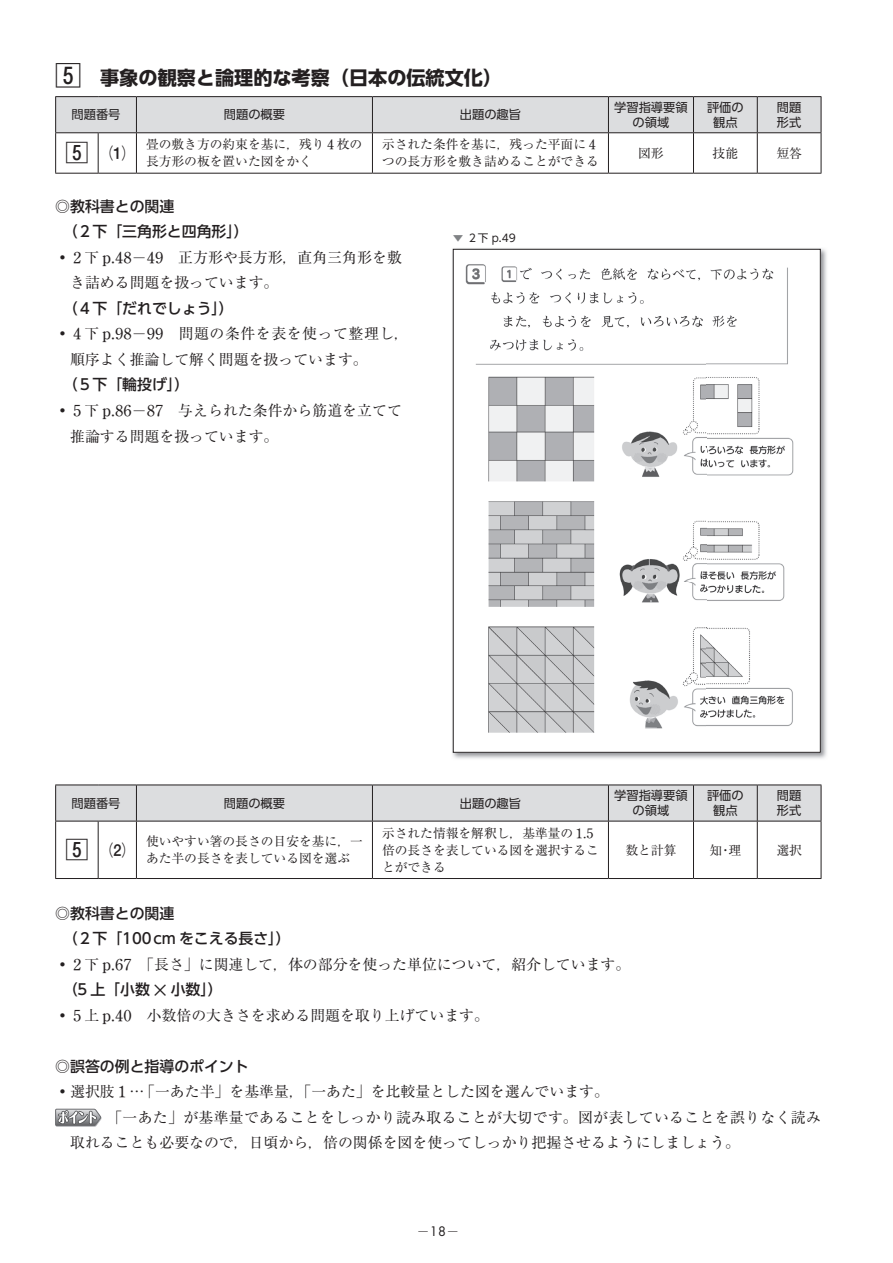
<style>
.page{position:relative;width:893px;height:1263px;background:#fff}
.page>*{position:absolute;margin:0;border:0;box-sizing:border-box;transform-origin:0 0}
.t1{font:500 22.35px "Gothic MB101 Pr 6";color:#231f20}
.t2{font:700 19.2px "UD Shin Go Pro";color:#231f20}
.t3{font:14.85px/25.5px "Ryumin Pr 6";color:#231f20}
.t4{font:500 14.85px/25.5px "UD Shin Go Pro";color:#231f20}
.t5{font:14.85px "Ryumin Pr 6";letter-spacing:.02em;color:#231f20}
.t6{font:12.75px/17px "Ryumin Pr 6";color:#231f20}
.t7{font:italic 12.75px "Btuc Math";color:#231f20}
.t8{font:12.15px/14.9px "UD Shin Go Pro";color:#231f20;text-align:center}
.t9{font:10.65px "UD Shin Go Pro";color:#231f20}
.s1{font-family:"Gothic MB101 Pr 6";font-weight:500;font-size:25.5px}
.s2{font-family:"Btu Pi 2";font-weight:400;font-size:15.9px}
.s3{font-family:"Btuc Math"}
.s4{color:#808285}
.s5{font-family:"Btuc Math";font-weight:700;font-style:italic}
.s6{font-family:"Futura";font-style:normal}
</style>
<div class="page">
<svg style="left:55px;top:1108px;width:47px;height:19px"></svg>
<div style="left:56px;top:97px;width:765px;height:35px;background:#dcdddf"></div>
<hr style="left:55px;top:96px;width:43px;height:1px;background:#231f20">
<hr style="left:55px;top:97px;width:1px;height:35px;background:#231f20">
<hr style="left:98px;top:96px;width:38px;height:1px;background:#231f20">
<hr style="left:136px;top:96px;width:236px;height:1px;background:#231f20">
<hr style="left:136px;top:97px;width:1px;height:35px;background:#231f20">
<hr style="left:372px;top:96px;width:236px;height:1px;background:#231f20">
<hr style="left:372px;top:97px;width:1px;height:35px;background:#231f20">
<hr style="left:608px;top:96px;width:85px;height:1px;background:#231f20">
<hr style="left:608px;top:97px;width:1px;height:35px;background:#231f20">
<hr style="left:693px;top:96px;width:64px;height:1px;background:#231f20">
<hr style="left:693px;top:97px;width:1px;height:35px;background:#231f20">
<hr style="left:757px;top:96px;width:64px;height:1px;background:#231f20">
<hr style="left:757px;top:97px;width:1px;height:35px;background:#231f20">
<hr style="left:821px;top:97px;width:1px;height:35px;background:#231f20">
<hr style="left:55px;top:132px;width:43px;height:1px;background:#231f20">
<hr style="left:55px;top:133px;width:1px;height:40px;background:#231f20">
<hr style="left:98px;top:132px;width:38px;height:1px;background:#231f20">
<hr style="left:98px;top:133px;width:1px;height:40px;background:#231f20">
<hr style="left:136px;top:132px;width:236px;height:1px;background:#231f20">
<hr style="left:136px;top:133px;width:1px;height:40px;background:#231f20">
<hr style="left:372px;top:132px;width:236px;height:1px;background:#231f20">
<hr style="left:372px;top:133px;width:1px;height:40px;background:#231f20">
<hr style="left:608px;top:132px;width:85px;height:1px;background:#231f20">
<hr style="left:608px;top:133px;width:1px;height:40px;background:#231f20">
<hr style="left:693px;top:132px;width:64px;height:1px;background:#231f20">
<hr style="left:693px;top:133px;width:1px;height:40px;background:#231f20">
<hr style="left:757px;top:132px;width:64px;height:1px;background:#231f20">
<hr style="left:757px;top:133px;width:1px;height:40px;background:#231f20">
<hr style="left:821px;top:133px;width:1px;height:40px;background:#231f20">
<hr style="left:55px;top:173px;width:43px;height:1px;background:#231f20">
<hr style="left:98px;top:173px;width:38px;height:1px;background:#231f20">
<hr style="left:136px;top:173px;width:236px;height:1px;background:#231f20">
<hr style="left:372px;top:173px;width:236px;height:1px;background:#231f20">
<hr style="left:608px;top:173px;width:85px;height:1px;background:#231f20">
<hr style="left:693px;top:173px;width:64px;height:1px;background:#231f20">
<hr style="left:757px;top:173px;width:64px;height:1px;background:#231f20">
<div style="left:56px;top:785px;width:765px;height:36px;background:#dcdddf"></div>
<hr style="left:55px;top:784px;width:43px;height:1px;background:#231f20">
<hr style="left:55px;top:785px;width:1px;height:36px;background:#231f20">
<hr style="left:98px;top:784px;width:38px;height:1px;background:#231f20">
<hr style="left:136px;top:784px;width:236px;height:1px;background:#231f20">
<hr style="left:136px;top:785px;width:1px;height:36px;background:#231f20">
<hr style="left:372px;top:784px;width:236px;height:1px;background:#231f20">
<hr style="left:372px;top:785px;width:1px;height:36px;background:#231f20">
<hr style="left:608px;top:784px;width:85px;height:1px;background:#231f20">
<hr style="left:608px;top:785px;width:1px;height:36px;background:#231f20">
<hr style="left:693px;top:784px;width:64px;height:1px;background:#231f20">
<hr style="left:693px;top:785px;width:1px;height:36px;background:#231f20">
<hr style="left:757px;top:784px;width:64px;height:1px;background:#231f20">
<hr style="left:757px;top:785px;width:1px;height:36px;background:#231f20">
<hr style="left:821px;top:785px;width:1px;height:36px;background:#231f20">
<hr style="left:55px;top:821px;width:43px;height:1px;background:#231f20">
<hr style="left:55px;top:821px;width:1px;height:57px;background:#231f20">
<hr style="left:98px;top:821px;width:38px;height:1px;background:#231f20">
<hr style="left:98px;top:821px;width:1px;height:57px;background:#231f20">
<hr style="left:136px;top:821px;width:236px;height:1px;background:#231f20">
<hr style="left:136px;top:821px;width:1px;height:57px;background:#231f20">
<hr style="left:372px;top:821px;width:236px;height:1px;background:#231f20">
<hr style="left:372px;top:821px;width:1px;height:57px;background:#231f20">
<hr style="left:608px;top:821px;width:85px;height:1px;background:#231f20">
<hr style="left:608px;top:821px;width:1px;height:57px;background:#231f20">
<hr style="left:693px;top:821px;width:64px;height:1px;background:#231f20">
<hr style="left:693px;top:821px;width:1px;height:57px;background:#231f20">
<hr style="left:757px;top:821px;width:64px;height:1px;background:#231f20">
<hr style="left:757px;top:821px;width:1px;height:57px;background:#231f20">
<hr style="left:821px;top:821px;width:1px;height:57px;background:#231f20">
<hr style="left:55px;top:878px;width:43px;height:1px;background:#231f20">
<hr style="left:98px;top:878px;width:38px;height:1px;background:#231f20">
<hr style="left:136px;top:878px;width:236px;height:1px;background:#231f20">
<hr style="left:372px;top:878px;width:236px;height:1px;background:#231f20">
<hr style="left:608px;top:878px;width:85px;height:1px;background:#231f20">
<hr style="left:693px;top:878px;width:64px;height:1px;background:#231f20">
<hr style="left:757px;top:878px;width:64px;height:1px;background:#231f20">
<img style="left:452px;top:248px;width:375px;height:50px">
<img style="left:452px;top:298px;width:53px;height:461px">
<img style="left:775px;top:298px;width:52px;height:461px">
<div style="left:453px;top:249px;width:367px;height:503px;background:#fff"></div>
<img style="left:465px;top:264px;width:329px;height:469px">
<p class="t2" style="left:56px;top:62px;width:448px"><span class="s1">5</span> 事象の観察と論理的な考察（日本の伝統文化）</p>
<p class="t8" style="left:72px;top:107px;width:50px">問題番号</p>
<p class="t8" style="left:224px;top:107px;width:63px">問題の概要</p>
<p class="t8" style="left:460px;top:107px;width:63px">出題の趣旨</p>
<p class="t8" style="left:614px;top:100px;width:75px">学習指導要領の領域</p>
<p class="t8" style="left:707px;top:100px;width:38px">評価の観点</p>
<p class="t8" style="left:777px;top:100px;width:26px;text-align:left">問題形式</p>
<h1 class="t1" style="left:66px;top:134px;width:61px">5 <span class="s2">1</span></h1>
<p class="t6" style="left:146px;top:135px;width:218px">畳の敷き方の約束を基に，残り <span class="s3">4</span> 枚の長方形の板を置いた図をかく</p>
<p class="t6" style="left:382px;top:135px;width:218px">示された条件を基に，残った平面に <span class="s3">4</span>つの長方形を敷き詰めることができる</p>
<p class="t6" style="left:638px;top:144px;width:27px">図形</p>
<p class="t6" style="left:713px;top:144px;width:27px">技能</p>
<p class="t6" style="left:776px;top:144px;width:27px">短答</p>
<p class="t4" style="left:63px;top:193px;width:188px;text-indent:-7px">◎ 教科書との関連<br>（２下「三角形と四角形」）</p>
<p class="t3" style="left:70px;top:244px;width:333px;text-indent:-15px">・ <span class="s3">2</span> 下 <span class="s3">p.48-49</span>　正方形や長方形，直角三角形を敷き詰める問題を扱っています。</p>
<p class="t4" style="left:55px;top:295px;width:180px">　（４下「だれでしょう」）</p>
<p class="t3" style="left:70px;top:320px;width:341px;text-indent:-15px">・ <span class="s3">4</span> 下 <span class="s3">p.98-99</span>　問題の条件を表を使って整理し，順序よく推論して解く問題を扱っています。</p>
<p class="t4" style="left:55px;top:372px;width:135px">　（５下「輪投げ」）</p>
<p class="t3" style="left:70px;top:397px;width:333px;text-indent:-15px">・ <span class="s3">5</span> 下 <span class="s3">p.86-87</span>　与えられた条件から筋道を立てて推論する問題を扱っています。</p>
<p class="t9" style="left:453px;top:229px;width:64px"><span class="s4">▼</span> ２下 p.49</p>
<p class="t8" style="left:72px;top:795px;width:50px">問題番号</p>
<p class="t8" style="left:224px;top:795px;width:63px">問題の概要</p>
<p class="t8" style="left:460px;top:795px;width:63px">出題の趣旨</p>
<p class="t8" style="left:614px;top:788px;width:75px">学習指導要領の領域</p>
<p class="t8" style="left:707px;top:788px;width:38px">評価の観点</p>
<p class="t8" style="left:777px;top:788px;width:26px;text-align:left">問題形式</p>
<h1 class="t1" style="left:66px;top:831px;width:61px">5 <span class="s2">2</span></h1>
<p class="t6" style="left:146px;top:832px;width:218px">使いやすい箸の長さの目安を基に，一あた半の長さを表している図を選ぶ</p>
<p class="t6" style="left:382px;top:824px;width:218px">示された情報を解釈し，基準量の <span class="s3">1.5</span>倍の長さを表している図を選択することができる</p>
<p class="t6" style="left:625px;top:841px;width:53px">数と計算</p>
<p class="t6" style="left:709px;top:841px;width:33px">知・理</p>
<p class="t6" style="left:776px;top:841px;width:27px">選択</p>
<p class="t4" style="left:63px;top:900px;width:229px;text-indent:-7px">◎ 教科書との関連<br>（２下「100 cm をこえる長さ」）</p>
<p class="t3" style="left:55px;top:951px;width:577px">・ <span class="s3">2</span> 下 <span class="s3">p.67</span>　「長さ」に関連して，体の部分を使った単位について，紹介しています。</p>
<p class="t4" style="left:55px;top:976px;width:169px">　（5 上「小数 <span class="s5">*</span> 小数」）</p>
<p class="t3" style="left:55px;top:1002px;width:435px">・ <span class="s3">5</span> 上 <span class="s3">p.40</span>　小数倍の大きさを求める問題を取り上げています。</p>
<p class="t4" style="left:55px;top:1053px;width:195px">◎誤答の例と指導のポイント</p>
<p class="t3" style="left:55px;top:1078px;width:555px">・選択肢 <span class="s3">1</span> …「一あた半」を基準量，「一あた」を比較量とした図を選んでいます。</p>
<p class="t5" style="left:107px;top:1106px;width:715px">「一あた」が基準量であることをしっかり読み取ることが大切です。図が表していることを誤りなく読み</p>
<p class="t3" style="left:70px;top:1129px;width:671px">取れることも必要なので，日頃から，倍の関係を図を使ってしっかり把握させるようにしましょう。</p>
<p class="t7" style="left:417px;top:1224px;width:44px">-<span class="s6">18</span>-</p>
</div>
